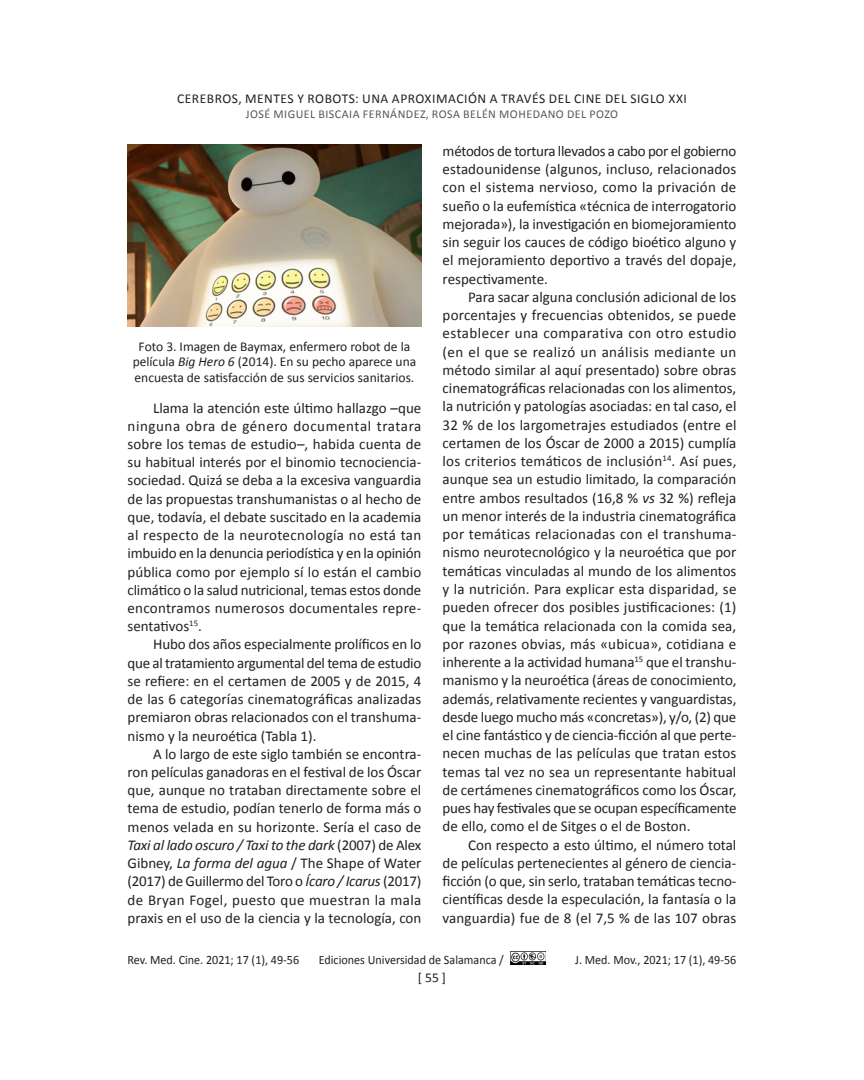
<style>
.page{position:relative;width:864px;height:1080px;background:#fff}
.page>*{position:absolute;margin:0;border:0;box-sizing:border-box;transform-origin:0 0}
.t1{font:15px/18.3px "Calibri";color:#231f20;text-align:justify}
.t2{font:13.5px/15.1px "Calibri";color:#231f20;text-align:center}
.t3{font:13.5px "Calibri";letter-spacing:.04em;color:#231f20}
.t4{font:12.75px "Calibri";color:#231f20;scale:.95 1}
.t5{font:12px "Calibri";letter-spacing:.04em;color:#57585a}
.s1{font-style:italic}
</style>
<div class="page">
<img style="left:511px;top:952px;width:34px;height:12px">
<img style="left:128px;top:145px;width:293px;height:182px">
<p class="t3" style="left:177px;top:90px;width:511px">CEREBROS, MENTES Y ROBOTS: UNA APROXIMACIÓN A TRAVÉS DEL CINE DEL SIGLO XXI</p>
<p class="t5" style="left:246px;top:106px;width:374px">JOSÉ MIGUEL BISCAIA FERNÁNDEZ, ROSA BELÉN MOHEDANO DEL POZO</p>
<p class="t2" style="left:133px;top:339px;width:285px">Foto 3. Imagen de Baymax, enfermero robot de la película <span class="s1">Big Hero 6</span> (2014). En su pecho aparece una encuesta de satisfacción de sus servicios sanitarios.</p>
<p class="t1" style="left:128px;top:398px;width:295px;text-indent:26px">Llama la atención este último hallazgo –que ninguna obra de género documental tratara sobre los temas de estudio–, habida cuenta de su habitual interés por el binomio tecnociencia&shy;sociedad. Quizá se deba a la excesiva vanguardia de las propuestas transhumanistas o al hecho de que, todavía, el debate suscitado en la academia al respecto de la neurotecnología no está tan imbuido en la denuncia periodística y en la opinión pública como por ejemplo sí lo están el cambio climático o la salud nutricional, temas estos donde encontramos numerosos documentales repre&shy;sentativos<sup>15</sup>.</p>
<p class="t1" style="left:128px;top:635px;width:295px;text-indent:26px">Hubo dos años especialmente prolíficos en lo que al tratamiento argumental del tema de estudio se refiere: en el certamen de 2005 y de 2015, 4 de las 6 categorías cinematográficas analizadas premiaron obras relacionados con el transhuma&shy;nismo y la neuroética (Tabla 1).</p>
<p class="t1" style="left:128px;top:745px;width:295px;text-indent:26px">A lo largo de este siglo también se encontra&shy;ron películas ganadoras en el festival de los Óscar que, aunque no trataban directamente sobre el tema de estudio, podían tenerlo de forma más o menos velada en su horizonte. Sería el caso de <span class="s1">Taxi al lado oscuro / Taxi to the dark</span> (2007) de Alex Gibney, <span class="s1">La forma del agua</span> / The Shape of Water (2017) de Guillermo del Toro o <span class="s1">Ícaro / Icarus</span> (2017) de Bryan Fogel, puesto que muestran la mala praxis en el uso de la ciencia y la tecnología, con</p>
<p class="t1" style="left:443px;top:142px;width:295px">métodos de tortura llevados a cabo por el gobierno estadounidense (algunos, incluso, relacionados con el sistema nervioso, como la privación de sueño o la eufemística «técnica de interrogatorio mejorada»), la investigación en biomejoramiento sin seguir los cauces de código bioético alguno y el mejoramiento deportivo a través del dopaje, respectivamente.</p>
<p class="t1" style="left:443px;top:288px;width:295px;text-indent:26px">Para sacar alguna conclusión adicional de los porcentajes y frecuencias obtenidos, se puede establecer una comparativa con otro estudio (en el que se realizó un análisis mediante un método similar al aquí presentado) sobre obras cinematográficas relacionadas con los alimentos, la nutrición y patologías asociadas: en tal caso, el 32 % de los largometrajes estudiados (entre el certamen de los Óscar de 2000 a 2015) cumplía los criterios temáticos de inclusión<sup>14</sup>. Así pues, aunque sea un estudio limitado, la comparación entre ambos resultados (16,8 % <span class="s1">vs</span> 32 %) refleja un menor interés de la industria cinematográfica por temáticas relacionadas con el transhuma&shy;nismo neurotecnológico y la neuroética que por temáticas vinculadas al mundo de los alimentos y la nutrición. Para explicar esta disparidad, se pueden ofrecer dos posibles justificaciones: (1) que la temática relacionada con la comida sea, por razones obvias, más «ubicua», cotidiana e inherente a la actividad humana<sup>15</sup> que el transhu&shy;manismo y la neuroética (áreas de conocimiento, además, relativamente recientes y vanguardistas, desde luego mucho más «concretas»), y/o, (2) que el cine fantástico y de ciencia-ficción al que perte&shy;necen muchas de las películas que tratan estos temas tal vez no sea un representante habitual de certámenes cinematográficos como los Óscar, pues hay festivales que se ocupan específicamente de ello, como el de Sitges o el de Boston.</p>
<p class="t1" style="left:443px;top:836px;width:295px;text-indent:26px">Con respecto a esto último, el número total de películas pertenecientes al género de ciencia&shy;ficción (o que, sin serlo, trataban temáticas tecno&shy;científicas desde la especulación, la fantasía o la vanguardia) fue de 8 (el 7,5 % de las 107 obras</p>
<p class="t4" style="left:128px;top:952px;width:182px">Rev. Med. Cine. 2021; 17 (1), 49-56</p>
<p class="t4" style="left:319px;top:952px;width:196px">Ediciones Universidad de Salamanca /</p>
<p class="t4" style="left:575px;top:952px;width:171px">J. Med. Mov., 2021; 17 (1), 49-56</p>
<p class="t2" style="left:418px;top:970px;width:30px">[ 55 ]</p>
</div>
